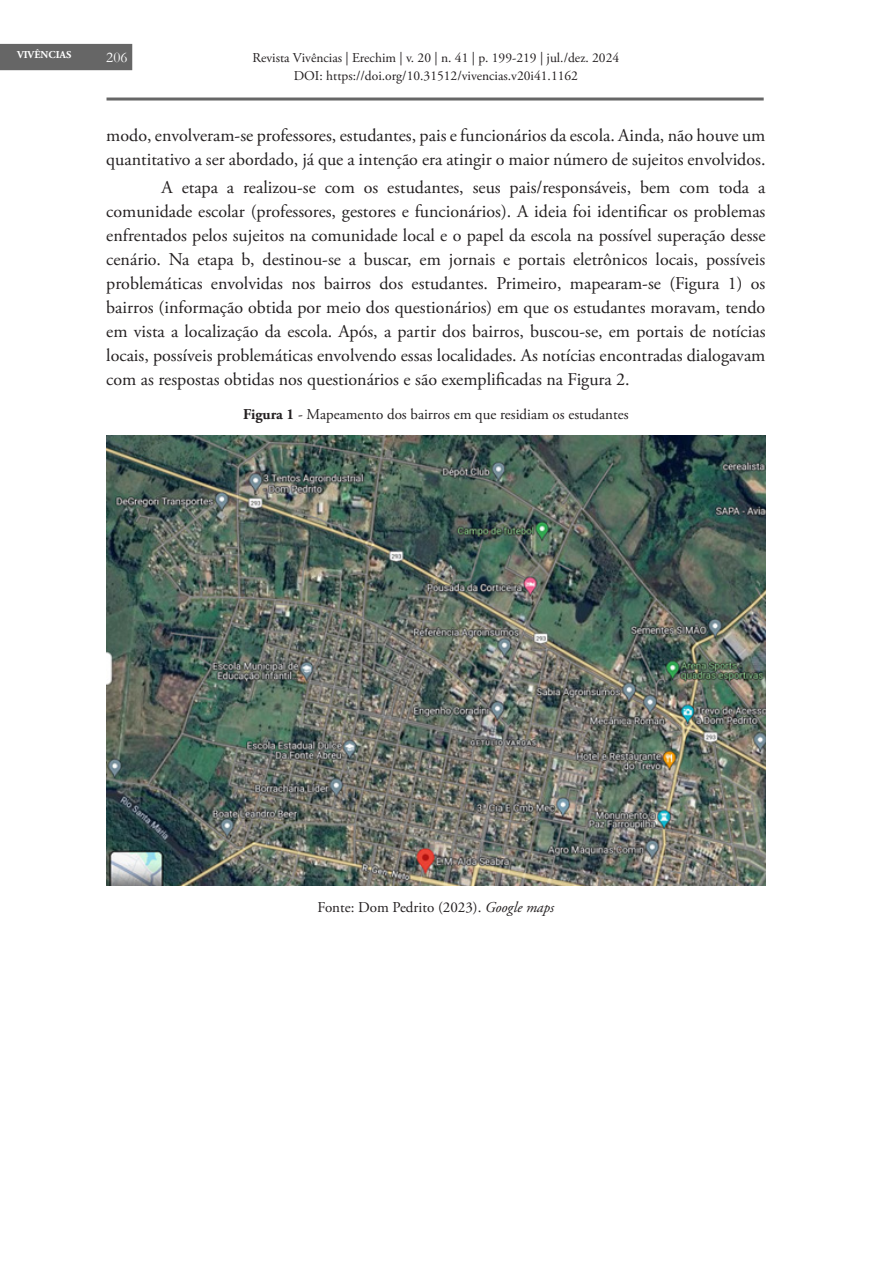
<style>
.page{position:relative;width:893px;height:1263px;background:#fff}
.page>*{position:absolute;margin:0;border:0;box-sizing:border-box;transform-origin:0 0}
.TEXTO_NORMAL{font:18px/24px "Adobe Garamond Pro";color:#231f20}
.Tabela{font:15px "Adobe Garamond Pro";color:#231f20}
.t1{font:15px "Garamond";color:#fff}
.t2{font:13.5px/18px "Adobe Garamond Pro";color:#231f20;text-align:center}
.t3{font:700 10.5px "Adobe Garamond Pro";color:#fff}
.s1{font-weight:700}
.s2{font-style:italic}
</style>
<div class="page">
<div style="left:0;top:44px;width:132px;height:26px;background:#666"></div>
<hr style="left:107px;top:98px;width:657px;height:3px;background:#666">
<img style="left:107px;top:436px;width:658px;height:450px">
<p class="t3" style="left:17px;top:49px;width:56px">VIVÊNCIAS</p>
<p class="t2" style="left:253px;top:49px;width:368px">Revista Vivências | Erechim | v. 20 | n. 41 | p. 199-219 | jul./dez. 2024<br>DOI: https://doi.org/10.31512/vivencias.v20i41.1162</p>
<p class="t1" style="left:106px;top:47px;width:23px">206</p>
<p class="TEXTO_NORMAL" style="left:106px;top:124px;width:661px">modo, envolveram-se professores, estudantes, pais e funcionários da escola. Ainda, não houve um quantitativo a ser abordado, já que a intenção era atingir o maior número de sujeitos envolvidos.</p>
<p class="TEXTO_NORMAL" style="left:106px;top:176px;width:661px;text-align:justify;text-indent:55px">A etapa a realizou-se com os estudantes, seus pais/responsáveis, bem com toda a comunidade escolar (professores, gestores e funcionários). A ideia foi identificar os problemas enfrentados pelos sujeitos na comunidade local e o papel da escola na possível superação desse cenário. Na etapa b, destinou-se a buscar, em jornais e portais eletrônicos locais, possíveis problemáticas envolvidas nos bairros dos estudantes. Primeiro, mapearam-se (Figura 1) os bairros (informação obtida por meio dos questionários) em que os estudantes moravam, tendo em vista a localização da escola. Após, a partir dos bairros, buscou-se, em portais de notícias locais, possíveis problemáticas envolvendo essas localidades. As notícias encontradas dialogavam com as respostas obtidas nos questionários e são exemplificadas na Figura 2.</p>
<p class="Tabela" style="left:243px;top:405px;width:387px"><span class="s1">Figura 1</span> - Mapeamento dos bairros em que residiam os estudantes</p>
<p class="Tabela" style="left:317px;top:898px;width:238px">Fonte: Dom Pedrito (2023). <span class="s2">Google maps</span></p>
</div>
